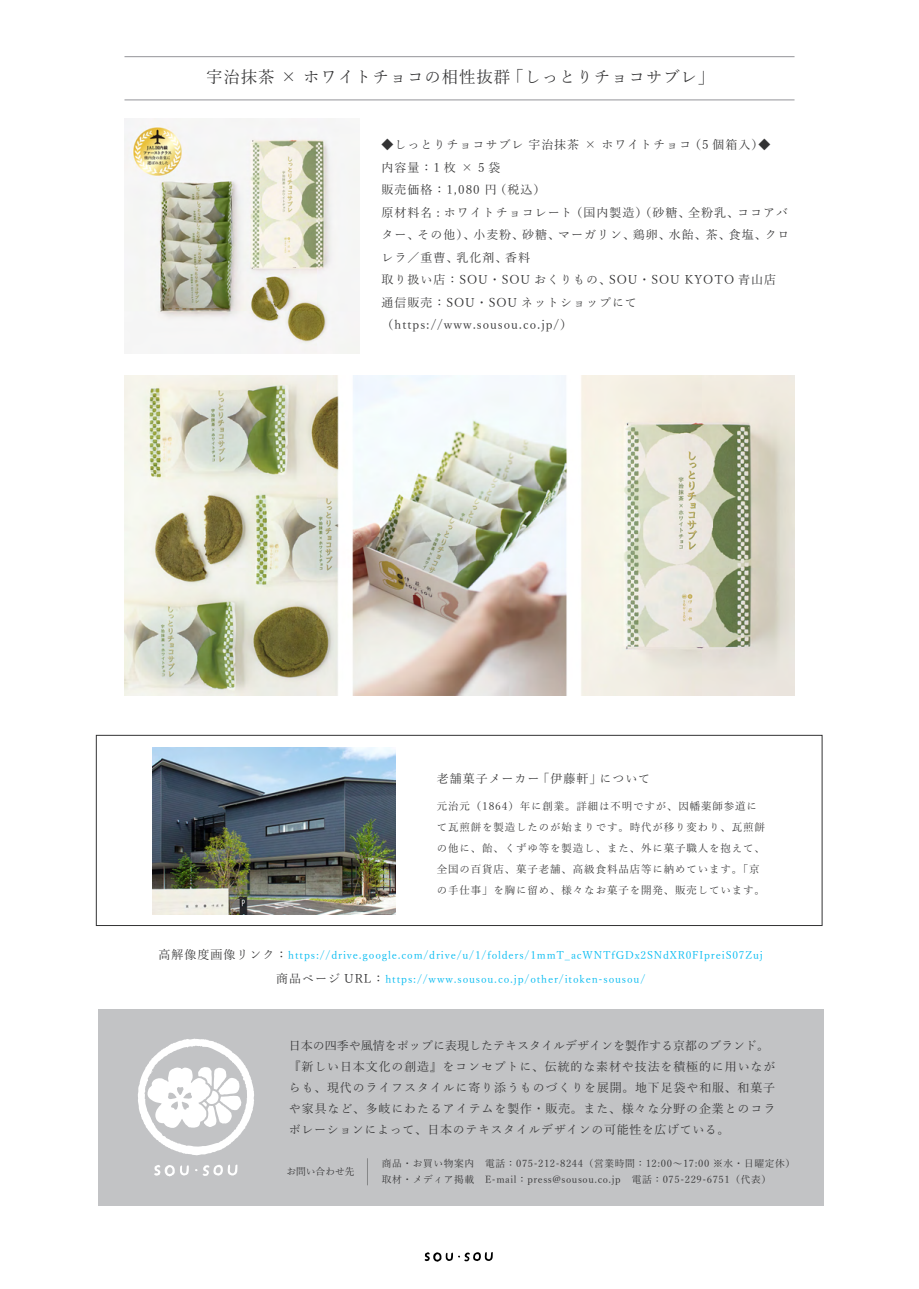
<style>
.page{position:relative;width:919px;height:1289px;background:#fff}
.page>*{position:absolute;margin:0;border:0;box-sizing:border-box;transform-origin:0 0}
.t1{font:29.25px "Yu Mincho";color:#333334;scale:.33 1}
.t2{font:16.5px "Yu Mincho";letter-spacing:.05em;color:#333334}
.t3{font:12px/22.5px "Yu Mincho";letter-spacing:.075em;color:#333334}
.t4{font:10.5px/21px "Yu Mincho";letter-spacing:.08em;color:#333334}
.t5{font:10.5px "Yu Mincho";letter-spacing:.08em;color:#00baf1}
.t6{font:9.75px/16.5px "Yu Mincho";letter-spacing:.06em;color:#333334}
.t7{font:9.75px "Yu Mincho";color:#333334}
.s1{font-size:12px;color:#333334}
</style>
<div class="page">
<svg style="left:424px;top:1252px;width:69px;height:9px"></svg>
<div style="left:99px;top:1009px;width:724px;height:196px;background:#c2c3c5"></div>
<svg style="left:138px;top:1038px;width:116px;height:117px"></svg>
<svg style="left:203px;top:1164px;width:34px;height:11px"></svg>
<svg style="left:154px;top:1165px;width:35px;height:11px"></svg>
<img style="left:124px;top:376px;width:670px;height:320px">
<div style="left:96px;top:735px;width:726px;height:190px;border:1px solid #333334"></div>
<img style="left:152px;top:747px;width:244px;height:167px">
<hr style="left:124px;top:100px;width:670px;height:1px;background:#939498">
<hr style="left:124px;top:56px;width:670px;height:1px;background:#939498">
<img style="left:124px;top:118px;width:235px;height:235px">
<h2 class="t2" style="left:206px;top:62px;width:509px">宇治抹茶 × ホワイトチョコの相性抜群「しっとりチョコサブレ」</h2>
<p class="t3" style="left:381px;top:132px;width:409px">◆しっとりチョコサブレ 宇治抹茶 × ホワイトチョコ（5 個箱入）◆<br>内容量：1 枚 × 5 袋<br>販売価格：1,080 円（税込）<br>原材料名 : ホワイトチョコレート（国内製造）（砂糖、全粉乳、ココアバター、その他）、小麦粉、砂糖、マーガリン、鶏卵、水飴、茶、食塩、クロレラ／重曹、乳化剤、香料<br>取り扱い店：SOU・SOU おくりもの、SOU・SOU KYOTO 青山店通信販売：SOU・SOU ネットショップにて（https://www.sousou.co.jp/）</p>
<p class="t3" style="left:437px;top:766px;width:215px">老舗菓子メーカー「伊藤軒」について</p>
<p class="t4" style="left:437px;top:794px;width:330px">元治元（1864）年に創業。詳細は不明ですが、因幡薬師参道にて瓦煎餅を製造したのが始まりです。時代が移り変わり、瓦煎餅の他に、飴、くずゆ等を製造し、また、外に菓子職人を抱えて、全国の百貨店、菓子老舗、高級食料品店等に納めています。「京の手仕事」を胸に留め、様々なお菓子を開発、販売しています。</p>
<p class="t5" style="left:159px;top:945px;width:605px"><span class="s1">高解像度画像リンク：</span>https://drive.google.com/drive/u/1/folders/1mmT_acWNTfGDx2SNdXR0FIpreiS07Zuj</p>
<p class="t5" style="left:276px;top:969px;width:370px"><span class="s1">商品ページ URL：</span>https://www.sousou.co.jp/other/itoken-sousou/</p>
<p class="t3" style="left:289px;top:1033px;width:488px;line-height:21px">日本の四季や風情をポップに表現したテキスタイルデザインを製作する京都のブランド。『新しい日本文化の創造』をコンセプトに、伝統的な素材や技法を積極的に用いながらも、現代のライフスタイルに寄り添うものづくりを展開。地下足袋や和服、和菓子や家具など、多岐にわたるアイテムを製作・販売。また、様々な分野の企業とのコラボレーションによって、日本のテキスタイルデザインの可能性を広げている。</p>
<p class="t6" style="left:381px;top:1153px;width:415px">商品・お買い物案内　電話：075-212-8244（営業時間：12:00～17:00 ※水・日曜定休）取材・メディア掲載　E-mail：press@sousou.co.jp　電話：075-229-6751（代表）</p>
<p class="t7" style="left:286px;top:1162px;width:70px">お問い合わせ先</p>
<h1 class="t1" style="left:365px;top:1144px;width:13px">|</h1>
</div>
